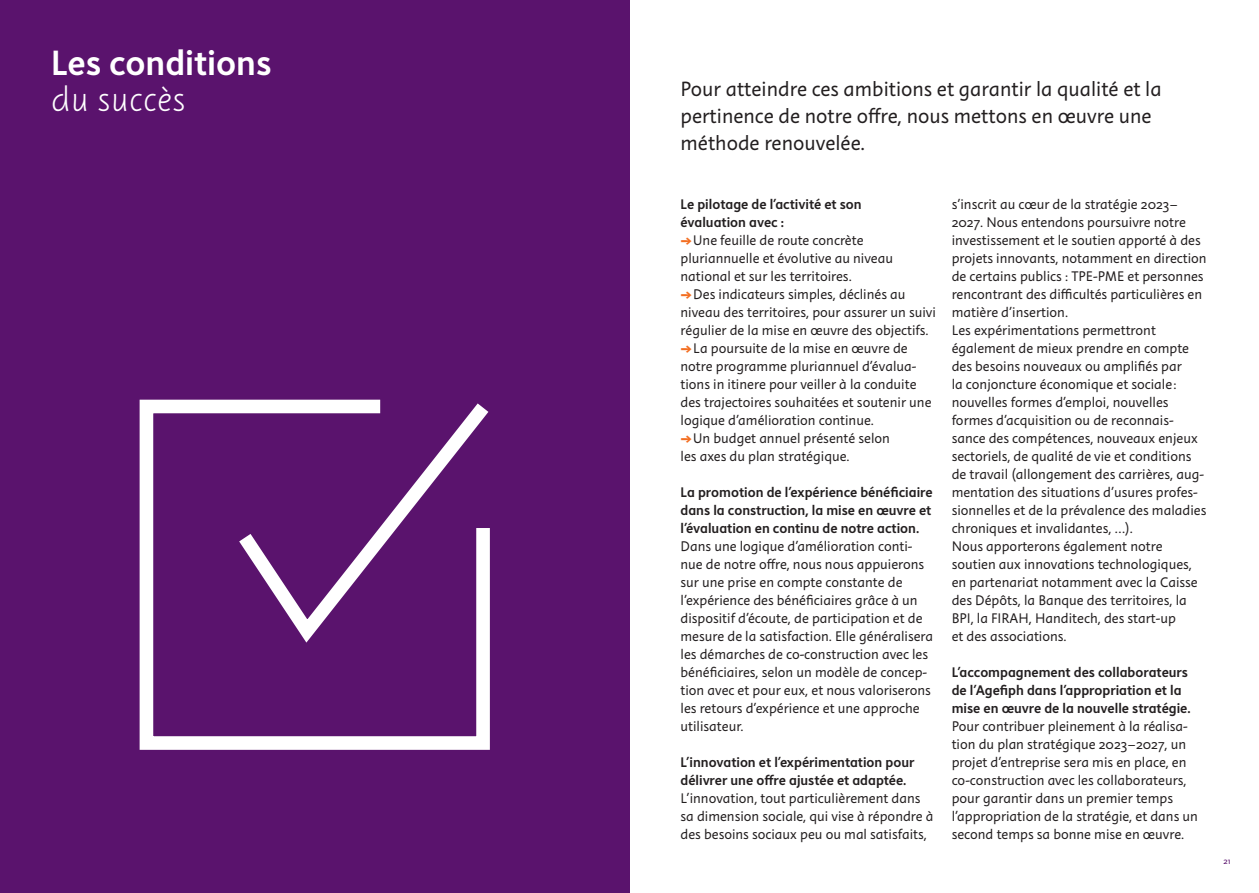
<style>
.page{position:relative;width:1259px;height:893px;background:#fff}
.page>*{position:absolute;margin:0;border:0;box-sizing:border-box;transform-origin:0 0}
.H1-Titre-Chapitre{font:36px/36px "Instant 4 Slow";color:#fff}
.Agefiph-Chapo-SC{font:21px/27px "Instant 3";color:#231f20}
.Agefiph-Texte_couran{font:14.25px/18px "Instant 3";color:#231f20}
.Agefiph-Texte_couran-2{font:14.25px/18px "Instant 4 Slow";color:#231f20}
.t1{font:9px "Instant 3";color:#5a136d}
.s1{font-family:"Instant 2 Quick"}
.s2{font-family:"Instant 5";font-weight:800;color:#f36e21}
</style>
<div class="page">
<div style="left:0;top:0;width:629px;height:893px;background:#5a136d"></div>
<svg style="left:139px;top:399px;width:351px;height:351px"></svg>
<svg style="left:226px;top:399px;width:264px;height:255px"></svg>
<p class="H1-Titre-Chapitre" style="left:51px;top:45px;width:222px">Les conditions <span class="s1">du succès</span></p>
<p class="Agefiph-Chapo-SC" style="left:680px;top:76px;width:483px">Pour atteindre ces ambitions et garantir la qualité et la pertinence de notre offre, nous mettons en œuvre une méthode renouvelée.</p>
<p class="Agefiph-Texte_couran-2" style="left:680px;top:195px;width:183px">Le pilotage de l’activité et son évaluation avec :</p>
<p class="Agefiph-Texte_couran" style="left:680px;top:231px;width:214px"><span class="s2">→</span>Une feuille de route concrète pluriannuelle et évolutive au niveau national et sur les territoires.</p>
<p class="Agefiph-Texte_couran" style="left:680px;top:285px;width:257px"><span class="s2">→</span>Des indicateurs simples, déclinés au niveau des territoires, pour assurer un suivi régulier de la mise en œuvre des objectifs.</p>
<p class="Agefiph-Texte_couran" style="left:680px;top:339px;width:252px"><span class="s2">→</span>La poursuite de la mise en œuvre de notre programme pluriannuel d’évalua&shy;tions in itinere pour veiller à la conduite des trajectoires souhaitées et soutenir une logique d’amélioration continue.</p>
<p class="Agefiph-Texte_couran" style="left:680px;top:429px;width:211px"><span class="s2">→</span>Un budget annuel présenté selon les axes du plan stratégique.</p>
<p class="Agefiph-Texte_couran-2" style="left:680px;top:483px;width:254px;text-align:justify">La promotion de l’expérience bénéficiaire dans la construction, la mise en œuvre et l’évaluation en continu de notre action.</p>
<p class="Agefiph-Texte_couran" style="left:680px;top:537px;width:254px">Dans une logique d’amélioration conti&shy;nue de notre offre, nous nous appuierons sur une prise en compte constante de l’expérience des bénéficiaires grâce à un dispositif d’écoute, de participation et de mesure de la satisfaction. Elle généralisera les démarches de co-construction avec les bénéficiaires, selon un modèle de concep&shy;tion avec et pour eux, et nous valoriserons les retours d’expérience et une approche utilisateur.</p>
<p class="Agefiph-Texte_couran-2" style="left:680px;top:753px;width:235px">L’innovation et l’expérimentation pour délivrer une offre ajustée et adaptée.</p>
<p class="Agefiph-Texte_couran" style="left:680px;top:789px;width:254px">L’innovation, tout particulièrement dans sa dimension sociale, qui vise à répondre à des besoins sociaux peu ou mal satisfaits,</p>
<p class="Agefiph-Texte_couran" style="left:951px;top:195px;width:256px">s’inscrit au cœur de la stratégie 2023- 2027. Nous entendons poursuivre notre investissement et le soutien apporté à des projets innovants, notamment en direction de certains publics : TPE-PME et personnes rencontrant des difficultés particulières en matière d’insertion.</p>
<p class="Agefiph-Texte_couran" style="left:951px;top:321px;width:256px">Les expérimentations permettront également de mieux prendre en compte des besoins nouveaux ou amplifiés par<br>la conjoncture économique et sociale : nouvelles formes d’emploi, nouvelles formes d’acquisition ou de reconnais&shy;sance des compétences, nouveaux enjeux sectoriels, de qualité de vie et conditions de travail (allongement des carrières, aug&shy;mentation des situations d’usures profes&shy;sionnelles et de la prévalence des maladies chroniques et invalidantes, …).</p>
<p class="Agefiph-Texte_couran" style="left:951px;top:537px;width:248px">Nous apporterons également notre soutien aux innovations technologiques, en partenariat notamment avec la Caisse des Dépôts, la Banque des territoires, la BPI, la FIRAH, Handitech, des start-up<br>et des associations.</p>
<p class="Agefiph-Texte_couran-2" style="left:951px;top:663px;width:240px">L’accompagnement des collaborateurs de l’Agefiph dans l’appropriation et la mise en œuvre de la nouvelle stratégie.</p>
<p class="Agefiph-Texte_couran" style="left:951px;top:717px;width:248px">Pour contribuer pleinement à la réalisa&shy;tion du plan stratégique 2023-2027, un projet d’entreprise sera mis en place, en co-construction avec les collaborateurs, pour garantir dans un premier temps l’appropriation de la stratégie, et dans un second temps sa bonne mise en œuvre.</p>
<p class="t1" style="left:1223px;top:855px;width:9px">21</p>
</div>
